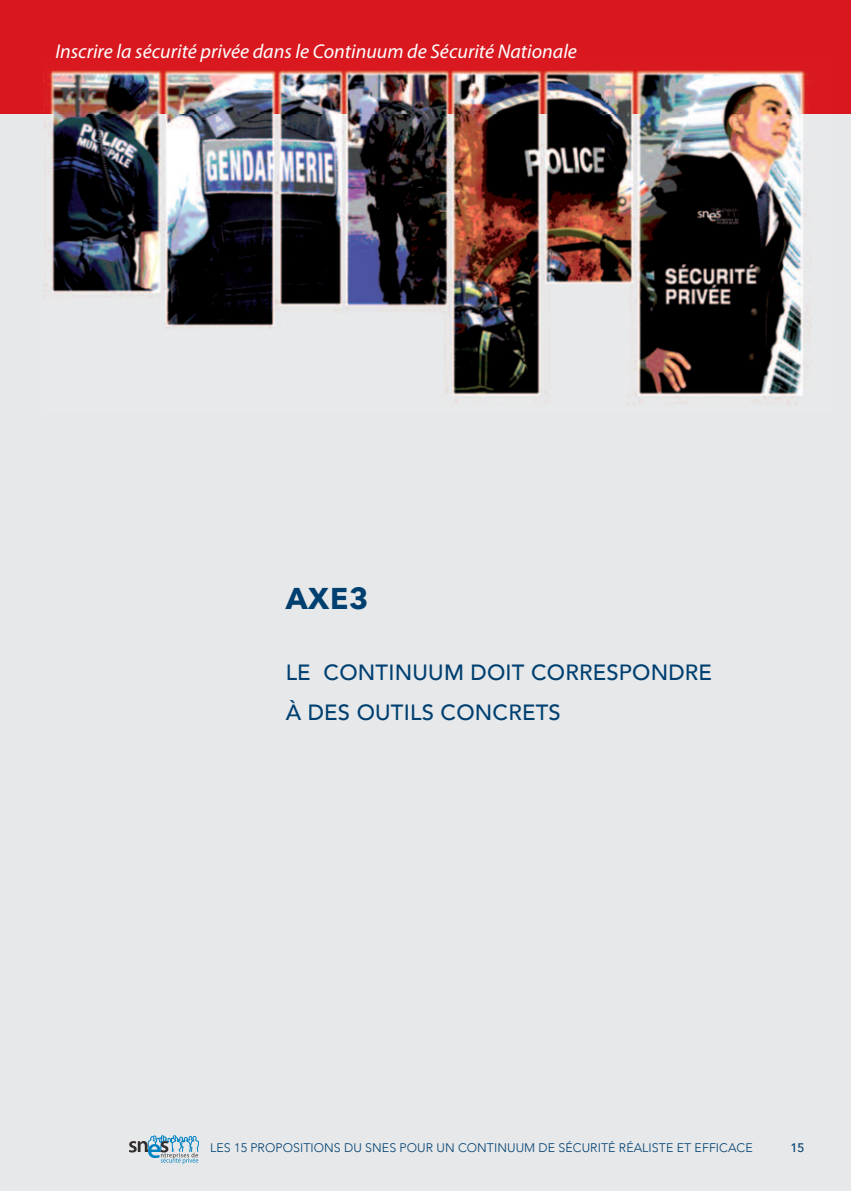
<style>
.page{position:relative;width:851px;height:1191px;background:#fff}
.page>*{position:absolute;margin:0;border:0;box-sizing:border-box;transform-origin:0 0}
.t1{font:700 30px "Avenir Next";color:#004071}
.t2{font:500 22px/40px "Avenir";letter-spacing:.01em;color:#004071}
.t3{font:italic 20px "Myriad Pro";color:#fff}
.t4{font:300 12.4px "Avenir";letter-spacing:.005em;color:#004071}
.t5{font:500 12.4px "Avenir";color:#004071}
</style>
<div class="page">
<div style="left:0;top:0;width:850px;height:1191px;background:#e7e8e9"></div>
<svg style="left:129px;top:1135px;width:70px;height:29px"></svg>
<div style="left:0;top:0;width:850px;height:113px;background:#d8171f"></div>
<img style="left:43px;top:70px;width:790px;height:335px">
<h3 class="t3" style="left:55px;top:44px;width:523px">Inscrire la sécurité privée dans le Continuum de Sécurité Nationale</h3>
<h1 class="t1" style="left:285px;top:579px;width:84px">AXE3</h1>
<h2 class="t2" style="left:285px;top:653px;width:428px">LE CONTINUUM DOIT CORRESPONDRE<br>À DES OUTILS CONCRETS</h2>
<p class="t4" style="left:210px;top:1140px;width:544px">LES 15 PROPOSITIONS DU SNES POUR UN CONTINUUM DE SÉCURITÉ RÉALISTE ET EFFICACE</p>
<p class="t5" style="left:790px;top:1140px;width:15px">15</p>
</div>
